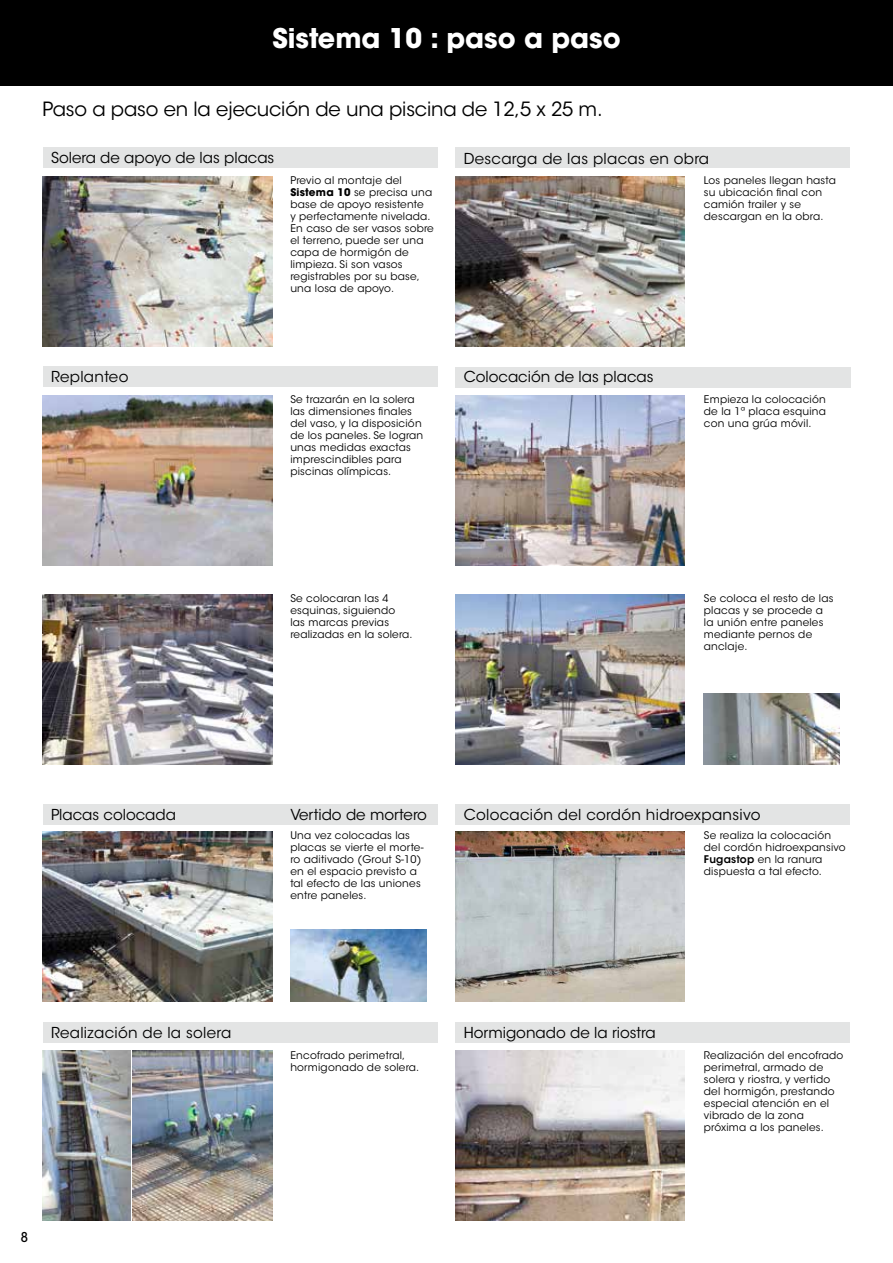
<style>
.page{position:relative;width:893px;height:1263px;background:#fff}
.page>*{position:absolute;margin:0;border:0;box-sizing:border-box;transform-origin:0 0}
.t1{font:700 27px "ITC Avant Garde Std";color:#fff}
.t2{font:19.5px "ITC Avant Garde Std";letter-spacing:-.01em;color:#000}
.t3{font:15px "ITC Avant Garde Std";color:#000}
.t4{font:15px "ITC Avant Garde Std";letter-spacing:.02em;color:#000}
.t5{font:500 condensed 13.5px "ITC Avant Garde Std";color:#000}
.t6{font:10.5px/12px "ITC Avant Garde Std";letter-spacing:.02em;color:#000}
.s1{font-weight:700}
.s2{font-weight:600}
</style>
<div class="page">
<div style="left:43px;top:148px;width:394px;height:20px;background:#e3e4e4"></div>
<div style="left:455px;top:148px;width:395px;height:20px;background:#e3e4e4"></div>
<img style="left:43px;top:176px;width:229px;height:170px">
<img style="left:455px;top:176px;width:230px;height:170px">
<div style="left:43px;top:804px;width:394px;height:20px;background:#e3e4e4"></div>
<div style="left:455px;top:804px;width:395px;height:20px;background:#e3e4e4"></div>
<img style="left:455px;top:831px;width:230px;height:170px">
<img style="left:43px;top:831px;width:229px;height:170px">
<img style="left:290px;top:929px;width:136px;height:72px">
<div style="left:43px;top:366px;width:394px;height:21px;background:#e3e4e4"></div>
<div style="left:455px;top:367px;width:395px;height:20px;background:#e3e4e4"></div>
<img style="left:43px;top:395px;width:229px;height:170px">
<img style="left:43px;top:595px;width:229px;height:170px">
<img style="left:704px;top:693px;width:136px;height:72px">
<img style="left:455px;top:395px;width:230px;height:170px">
<img style="left:455px;top:595px;width:230px;height:170px">
<div style="left:43px;top:1023px;width:394px;height:20px;background:#e3e4e4"></div>
<div style="left:455px;top:1023px;width:395px;height:20px;background:#e3e4e4"></div>
<img style="left:132px;top:1051px;width:140px;height:170px">
<img style="left:43px;top:1051px;width:87px;height:170px">
<img style="left:455px;top:1051px;width:230px;height:170px">
<div style="left:0;top:0;width:893px;height:85px;background:#000"></div>
<h1 class="t1" style="left:272px;top:21px;width:350px">Sistema 10 : paso a paso</h1>
<h2 class="t2" style="left:43px;top:97px;width:562px">Paso a paso en la ejecución de una piscina de 12,5 x 25 m.</h2>
<h3 class="t3" style="left:51px;top:149px;width:225px">Solera de apoyo de las placas</h3>
<p class="t6" style="left:290px;top:174px;width:145px">Previo al montaje del<br><span class="s1">Sistema 10</span> se precisa una base de apoyo resistente<br>y perfectamente nivelada.<br>En caso de ser vasos sobre el terreno, puede ser una capa de hormigón de limpieza. Si son vasos registrables por su base, una losa de apoyo.</p>
<h3 class="t4" style="left:464px;top:149px;width:247px">Descarga de las placas en obra</h3>
<p class="t6" style="left:704px;top:174px;width:134px">Los paneles llegan hasta su ubicación final con camión trailer y se descargan en la obra.</p>
<h3 class="t4" style="left:51px;top:367px;width:79px">Replanteo</h3>
<p class="t6" style="left:290px;top:393px;width:134px">Se trazarán en la solera las dimensiones finales del vaso, y la disposición de los paneles. Se logran unas medidas exactas imprescindibles para piscinas olímpicas.</p>
<h3 class="t3" style="left:464px;top:367px;width:191px">Colocación de las placas</h3>
<p class="t6" style="left:290px;top:593px;width:124px">Se colocaran las 4 esquinas, siguiendo las marcas previas realizadas en la solera.</p>
<p class="t6" style="left:704px;top:393px;width:124px;text-align:justify">Empieza la colocación de la 1ª placa esquina con una grúa móvil.</p>
<p class="t6" style="left:704px;top:593px;width:131px">Se coloca el resto de las placas y se procede a la unión entre paneles mediante pernos de anclaje.</p>
<h3 class="t3" style="left:51px;top:806px;width:126px">Placas colocada</h3>
<h3 class="t3" style="left:290px;top:806px;width:138px">Vertido de mortero</h3>
<p class="t6" style="left:290px;top:829px;width:135px">Una vez colocadas las placas se vierte el morte&shy;ro aditivado (Grout S-10) en el espacio previsto a tal efecto de las uniones entre paneles.</p>
<h3 class="t4" style="left:464px;top:806px;width:298px">Colocación del cordón hidroexpansivo</h3>
<p class="t6" style="left:704px;top:829px;width:143px">Se realiza la colocación del cordón hidroexpansivo<br><span class="s2">Fugastop</span> en la ranura dispuesta a tal efecto.</p>
<h3 class="t4" style="left:51px;top:1023px;width:182px">Realización de la solera</h3>
<p class="t5" style="left:21px;top:1228px;width:9px">8</p>
<p class="t6" style="left:290px;top:1049px;width:130px">Encofrado perimetral, hormigonado de solera.</p>
<h3 class="t3" style="left:464px;top:1023px;width:193px">Hormigonado de la riostra</h3>
<p class="t6" style="left:704px;top:1049px;width:141px">Realización del encofrado perimetral, armado de solera y riostra, y vertido del hormigón, prestando especial atención en el vibrado de la zona próxima a los paneles.</p>
</div>
